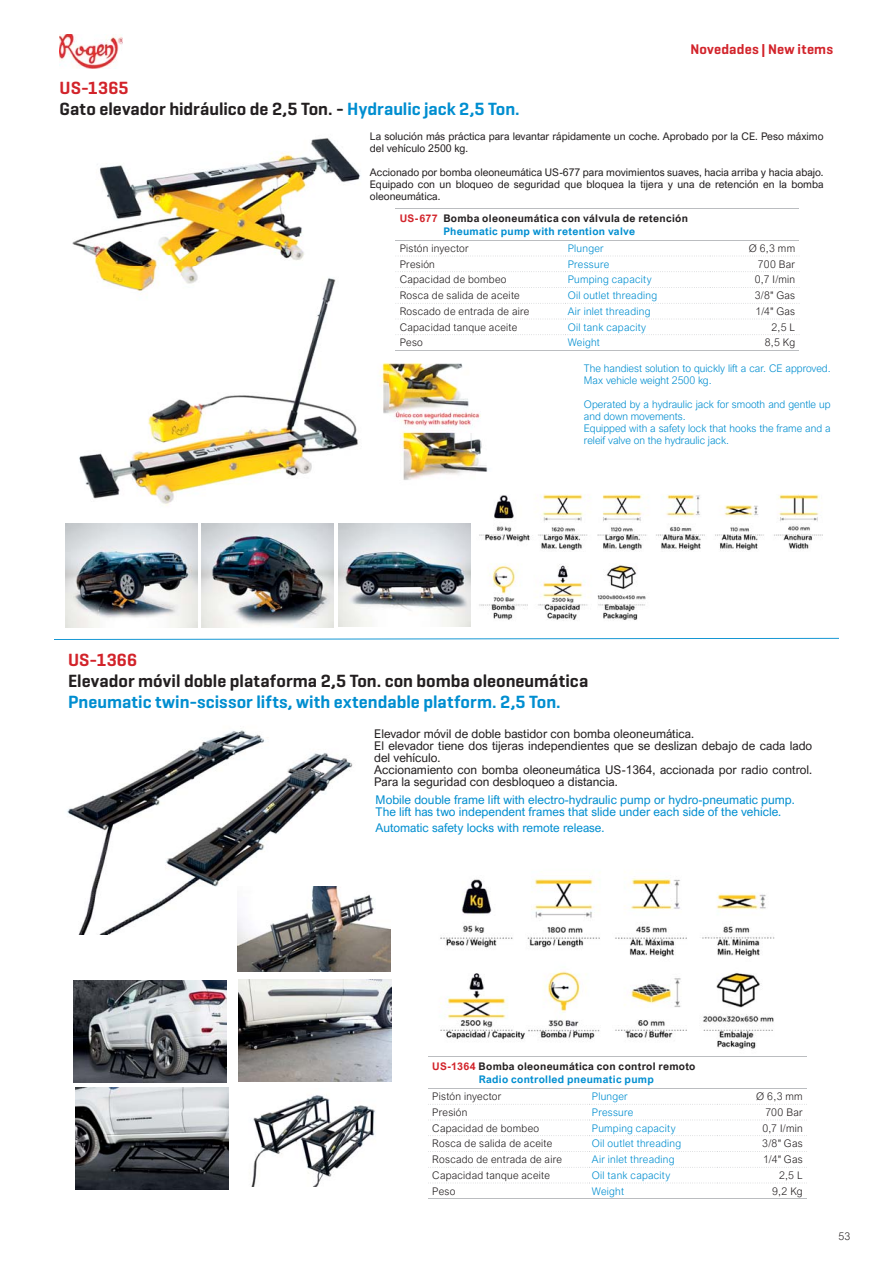
<style>
.page{position:relative;width:893px;height:1263px;background:#fff}
.page>*{position:absolute;margin:0;border:0;box-sizing:border-box;transform-origin:0 0}
.t1{font:600 18px/21px "Geogrotesque";color:#231f20}
.t2{font:600 18px "Geogrotesque";letter-spacing:.005em;color:#008ed0}
.t3{font:600 18px "Geogrotesque";letter-spacing:.005em;color:#d2232a}
.t4{font:600 14.25px "Geogrotesque";letter-spacing:.015em;color:#d2232a}
.t5{font:12px/12px "Arial Nova";color:#231f20}
.t6{font:12px/12px "Arial Nova";color:#008ed0}
.t7{font:300 10.5px "Arial Nova";letter-spacing:.025em;color:#231f20}
.t8{font:10.5px/12px "Arial Nova";color:#231f20}
.t9{font:300 10.5px/12px "Arial Nova";color:#008ed0}
.t10{font:700 10.5px/12.6px "Arial Nova";letter-spacing:.03em;color:#231f20;text-align:center}
.t11{font:300 10.5px "Arial Nova";letter-spacing:.025em;color:#008ed0}
.t12{font:300 10.5px "Arial Nova";letter-spacing:.02em;color:#008ed0}
.s1{color:#d2232a}
.s2{color:#008ed0}
</style>
<div class="page">
<img style="left:60px;top:34px;width:63px;height:34px">
<img style="left:388px;top:363px;width:100px;height:117px">
<img style="left:67px;top:730px;width:286px;height:204px">
<img style="left:237px;top:886px;width:153px;height:86px">
<img style="left:251px;top:1095px;width:124px;height:92px">
<img style="left:238px;top:979px;width:153px;height:102px">
<img style="left:75px;top:1088px;width:153px;height:102px">
<img style="left:74px;top:980px;width:153px;height:102px">
<img style="left:440px;top:872px;width:335px;height:177px">
<svg style="left:428px;top:1104px;width:379px;height:1px"></svg>
<svg style="left:428px;top:1119px;width:379px;height:1px"></svg>
<svg style="left:428px;top:1135px;width:379px;height:1px"></svg>
<svg style="left:428px;top:1151px;width:379px;height:1px"></svg>
<svg style="left:428px;top:1167px;width:379px;height:1px"></svg>
<hr style="left:428px;top:1198px;width:379px;height:1px;background:#bbbdc0">
<svg style="left:428px;top:1182px;width:379px;height:1px"></svg>
<hr style="left:428px;top:1056px;width:379px;height:1px;background:#bbbdc0">
<hr style="left:428px;top:1088px;width:379px;height:1px;background:#bbbdc0">
<img style="left:476px;top:472px;width:347px;height:149px">
<img style="left:72px;top:138px;width:289px;height:128px">
<img style="left:68px;top:316px;width:320px;height:208px">
<img style="left:92px;top:266px;width:244px;height:50px">
<img style="left:338px;top:523px;width:133px;height:104px">
<img style="left:201px;top:524px;width:133px;height:104px">
<img style="left:65px;top:524px;width:133px;height:104px">
<svg style="left:54px;top:638px;width:785px;height:2px"></svg>
<svg style="left:395px;top:255px;width:402px;height:2px"></svg>
<svg style="left:395px;top:271px;width:405px;height:1px"></svg>
<svg style="left:395px;top:287px;width:405px;height:1px"></svg>
<svg style="left:395px;top:303px;width:405px;height:1px"></svg>
<svg style="left:395px;top:318px;width:402px;height:2px"></svg>
<hr style="left:395px;top:350px;width:404px;height:1px;background:#bbbdc0">
<svg style="left:395px;top:334px;width:405px;height:1px"></svg>
<hr style="left:395px;top:208px;width:404px;height:1px;background:#bbbdc0">
<hr style="left:395px;top:240px;width:404px;height:1px;background:#bbbdc0">
<h2 class="t4" style="left:690px;top:43px;width:144px">Novedades | New items</h2>
<h1 class="t1" style="left:60px;top:79px;width:462px"><span class="s1">US-1365<br></span>Gato elevador hidráulico de 2,5 Ton. - <span class="s2">Hydraulic jack 2,5 Ton.</span></h1>
<p class="t8" style="left:370px;top:130px;width:455px">La solución más práctica para levantar rápidamente un coche. Aprobado por la CE. Peso máximo del vehículo 2500 kg.</p>
<p class="t8" style="left:370px;top:166px;width:455px;text-align:justify">Accionado por bomba oleoneumática US-677 para movimientos suaves, hacia arriba y hacia abajo.<br>Equipado con un bloqueo de seguridad que bloquea la tijera y una de retención en la bomba oleoneumática.</p>
<p class="t10" style="left:443px;top:212px;width:246px;text-align:left;text-indent:-44px"><span class="s1">US-677</span> Bomba oleoneumática con válvula de retención<br><span class="s2">Pheumatic pump with retention valve</span></p>
<p class="t7" style="left:400px;top:242px;width:71px">Pistón inyector</p>
<p class="t11" style="left:568px;top:242px;width:38px">Plunger</p>
<p class="t7" style="left:749px;top:242px;width:48px">Ø 6,3 mm</p>
<p class="t7" style="left:400px;top:257px;width:37px">Presión</p>
<p class="t11" style="left:568px;top:257px;width:43px">Pressure</p>
<p class="t7" style="left:758px;top:257px;width:39px">700 Bar</p>
<p class="t7" style="left:400px;top:273px;width:108px">Capacidad de bombeo</p>
<p class="t11" style="left:568px;top:273px;width:85px">Pumping capacity</p>
<p class="t7" style="left:755px;top:273px;width:42px">0,7 I/min</p>
<p class="t7" style="left:400px;top:289px;width:121px">Rosca de salida de aceite</p>
<p class="t11" style="left:568px;top:289px;width:91px">Oil outlet threading</p>
<p class="t7" style="left:755px;top:289px;width:42px">3/8" Gas</p>
<p class="t7" style="left:400px;top:305px;width:131px">Roscado de entrada de aire</p>
<p class="t11" style="left:568px;top:305px;width:84px">Air inlet threading</p>
<p class="t7" style="left:756px;top:305px;width:41px">1/4" Gas</p>
<p class="t7" style="left:400px;top:320px;width:119px">Capacidad tanque aceite</p>
<p class="t12" style="left:568px;top:320px;width:80px">Oil tank capacity</p>
<p class="t7" style="left:772px;top:320px;width:25px">2,5 L</p>
<p class="t7" style="left:400px;top:336px;width:25px">Peso</p>
<p class="t9" style="left:568px;top:336px;width:34px">Weight</p>
<p class="t7" style="left:765px;top:336px;width:32px">8,5 Kg</p>
<p class="t9" style="left:584px;top:362px;width:248px">The handiest solution to quickly lift a car. CE approved.<br>Max vehicle weight 2500 kg.</p>
<p class="t9" style="left:584px;top:398px;width:248px">Operated by a hydraulic jack for smooth and gentle up and down movements.<br>Equipped with a safety lock that hooks the frame and a releif valve on the hydraulic jack.</p>
<h1 class="t3" style="left:68px;top:652px;width:71px">US-1366</h1>
<h1 class="t1" style="left:68px;top:671px;width:522px">Elevador móvil doble plataforma 2,5 Ton. con bomba oleoneumática</h1>
<h1 class="t2" style="left:68px;top:694px;width:494px">Pneumatic twin-scissor lifts, with extendable platform. 2,5 Ton.</h1>
<p class="t5" style="left:374px;top:727px;width:440px">Elevador móvil de doble bastidor con bomba oleoneumática.<br>El elevador tiene dos tijeras independientes que se deslizan debajo de cada lado del vehículo.<br>Accionamiento con bomba oleoneumática US-1364, accionada por radio control.<br>Para la seguridad con desbloqueo a distancia.</p>
<p class="t6" style="left:376px;top:793px;width:421px">Mobile double frame lift with electro-hydraulic pump or hydro-pneumatic pump.<br>The lift has two independent frames that slide under each side of the vehicle.</p>
<p class="t6" style="left:376px;top:822px;width:230px">Automatic safety locks with remote release.</p>
<p class="t10" style="left:432px;top:1060px;width:265px"><span class="s1">US-1364</span> Bomba oleoneumática con control remoto<br><span class="s2">Radio controlled pneumatic pump</span></p>
<p class="t7" style="left:432px;top:1090px;width:71px">Pistón inyector</p>
<p class="t11" style="left:592px;top:1090px;width:38px">Plunger</p>
<p class="t7" style="left:756px;top:1090px;width:48px">Ø 6,3 mm</p>
<p class="t7" style="left:432px;top:1105px;width:37px">Presión</p>
<p class="t11" style="left:592px;top:1105px;width:43px">Pressure</p>
<p class="t7" style="left:765px;top:1105px;width:39px">700 Bar</p>
<p class="t7" style="left:432px;top:1121px;width:108px">Capacidad de bombeo</p>
<p class="t11" style="left:592px;top:1121px;width:85px">Pumping capacity</p>
<p class="t7" style="left:762px;top:1121px;width:42px">0,7 I/min</p>
<p class="t7" style="left:432px;top:1137px;width:121px">Rosca de salida de aceite</p>
<p class="t11" style="left:592px;top:1137px;width:91px">Oil outlet threading</p>
<p class="t7" style="left:762px;top:1137px;width:42px">3/8" Gas</p>
<p class="t7" style="left:432px;top:1153px;width:131px">Roscado de entrada de aire</p>
<p class="t11" style="left:592px;top:1153px;width:84px">Air inlet threading</p>
<p class="t7" style="left:763px;top:1153px;width:41px">1/4" Gas</p>
<p class="t7" style="left:432px;top:1168px;width:119px">Capacidad tanque aceite</p>
<p class="t12" style="left:592px;top:1168px;width:80px">Oil tank capacity</p>
<p class="t7" style="left:779px;top:1168px;width:25px">2,5 L</p>
<p class="t7" style="left:432px;top:1184px;width:25px">Peso</p>
<p class="t9" style="left:592px;top:1185px;width:34px">Weight</p>
<p class="t7" style="left:772px;top:1184px;width:32px">9,2 Kg</p>
<p class="t7" style="left:838px;top:1229px;width:14px">53</p>
</div>
